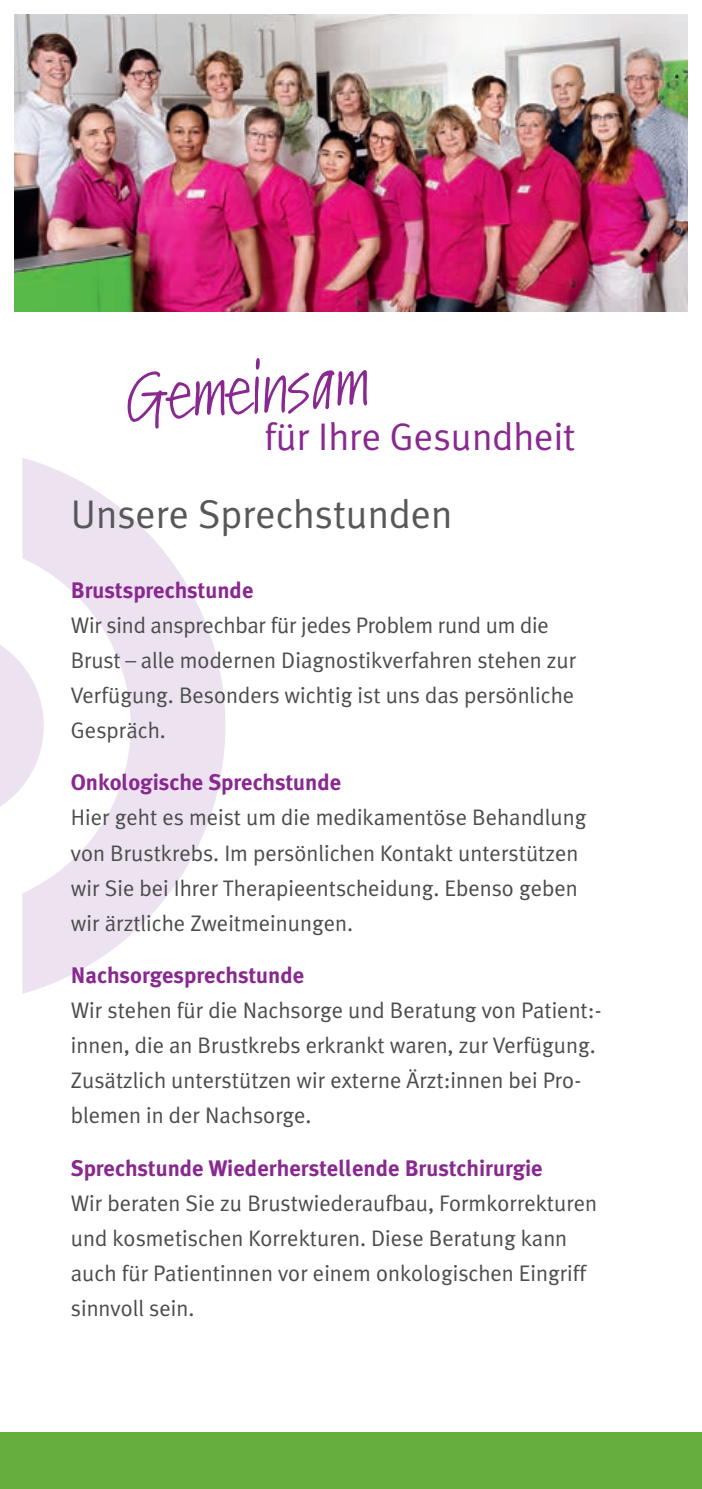
<style>
.page{position:relative;width:702px;height:1489px;background:#fff}
.page>*{position:absolute;margin:0;border:0;box-sizing:border-box;transform-origin:0 0}
.t1{font:40px "Meta Plus Normal";color:#57585a}
.t2{font:38.5px "Meta Plus Normal";color:#892890}
.t3{font:22.5px/35px "Meta Plus Normal";color:#4b4c4d}
.t4{font:700 22.5px "Meta Plus";color:#892890}
</style>
<div class="page">
<div style="left:0;top:1431px;width:702px;height:57px;background:#66ae3d"></div>
<img style="left:14px;top:14px;width:673px;height:298px">
<svg style="left:22px;top:458px;width:203px;height:536px;fill:#ede3f0"></svg>
<svg style="left:0;top:628px;width:44px;height:194px"></svg>
<svg style="left:127px;top:358px;width:240px;height:70px"></svg>
<h2 class="t2" style="left:264px;top:415px;width:313px">für Ihre Gesundheit</h2>
<h1 class="t1" style="left:71px;top:491px;width:383px">Unsere Sprechstunden</h1>
<p class="t4" style="left:71px;top:577px;width:184px">Brustsprechstunde</p>
<p class="t3" style="left:71px;top:607px;width:507px">Wir sind ansprechbar für jedes Problem rund um die Brust – alle modernen Diagnostikverfahren stehen zur Verfügung. Besonders wichtig ist uns das persönliche Gespräch.</p>
<p class="t4" style="left:71px;top:769px;width:272px">Onkologische Sprechstunde</p>
<p class="t3" style="left:71px;top:799px;width:517px">Hier geht es meist um die medikamentöse Behandlung von Brustkrebs. Im persönlichen Kontakt unterstützen wir Sie bei Ihrer Therapieentscheidung. Ebenso geben wir ärztliche Zweitmeinungen.</p>
<p class="t4" style="left:71px;top:962px;width:235px">Nachsorgesprechstunde</p>
<p class="t3" style="left:71px;top:992px;width:532px">Wir stehen für die Nachsorge und Beratung von Patient:- innen, die an Brustkrebs erkrankt waren, zur Verfügung.<br>Zusätzlich unterstützen wir externe Ärzt:innen bei Pro&shy;blemen in der Nachsorge.</p>
<p class="t4" style="left:71px;top:1154px;width:473px">Sprechstunde Wiederherstellende Brustchirurgie</p>
<p class="t3" style="left:71px;top:1185px;width:527px">Wir beraten Sie zu Brustwiederaufbau, Formkorrekturen und kosmetischen Korrekturen. Diese Beratung kann auch für Patientinnen vor einem onkologischen Eingriff sinnvoll sein.</p>
</div>
